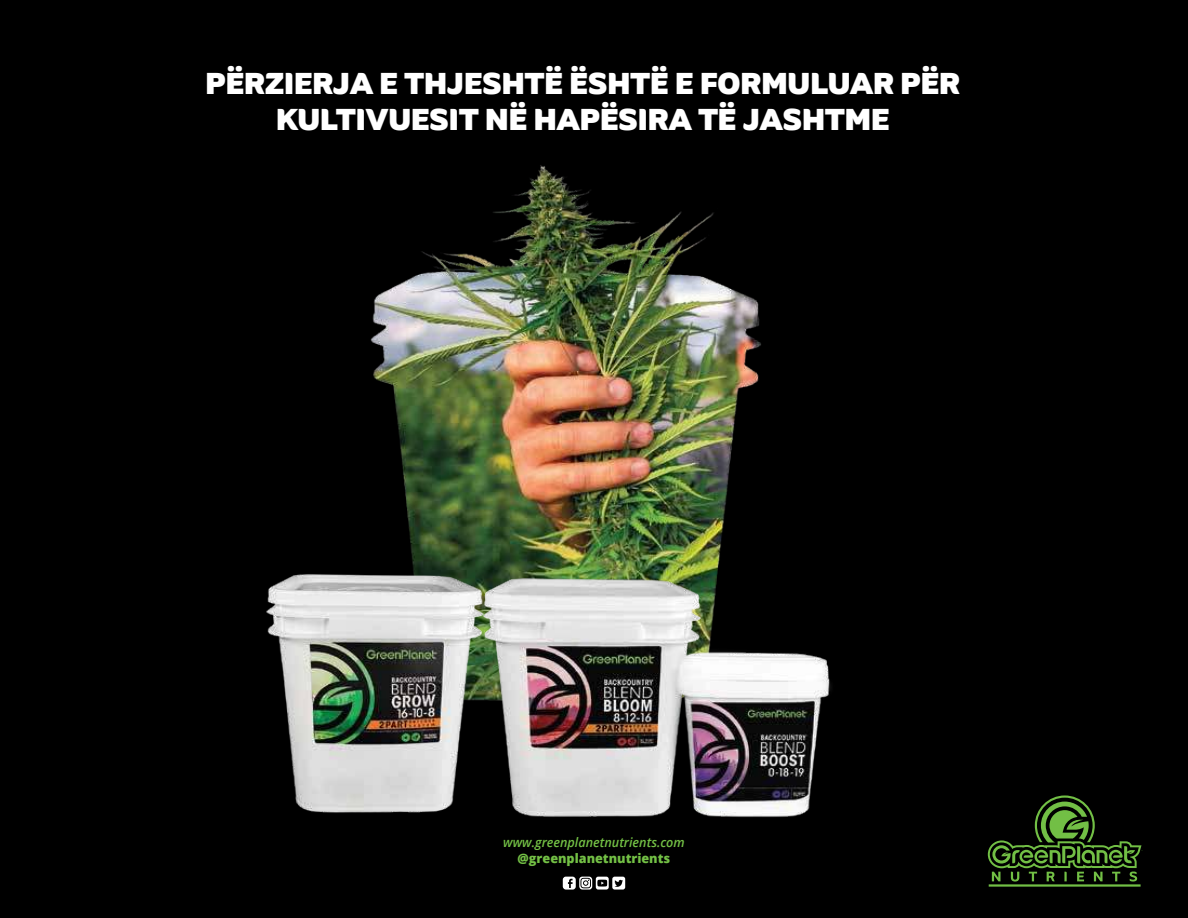
<style>
.page{position:relative;width:1188px;height:918px;background:#000}
.page>*{position:absolute;margin:0;border:0;box-sizing:border-box;transform-origin:0 0}
.t1{font:30px/36px "Amino Regular 9";color:#fff;text-align:center}
.t2{font:italic 600 13.05px "Open Sans";color:#73c045}
.t3{font:800 13.05px "Open Sans";color:#73c045}
</style>
<div class="page">
<img style="left:370px;top:165px;width:391px;height:370px">
<img style="left:266px;top:535px;width:565px;height:282px">
<svg style="left:563px;top:877px;width:62px;height:13px"></svg>
<svg style="left:988px;top:795px;width:153px;height:92px"></svg>
<p class="t1" style="left:206px;top:65px;width:756px">PËRZIERJA E THJESHTË ËSHTË E FORMULUAR PËR<br>KULTIVUESIT NË HAPËSIRA TË JASHTME</p>
<p class="t2" style="left:503px;top:837px;width:183px">www.greenplanetnutrients.com</p>
<p class="t3" style="left:518px;top:852px;width:154px">@greenplanetnutrients</p>
</div>
